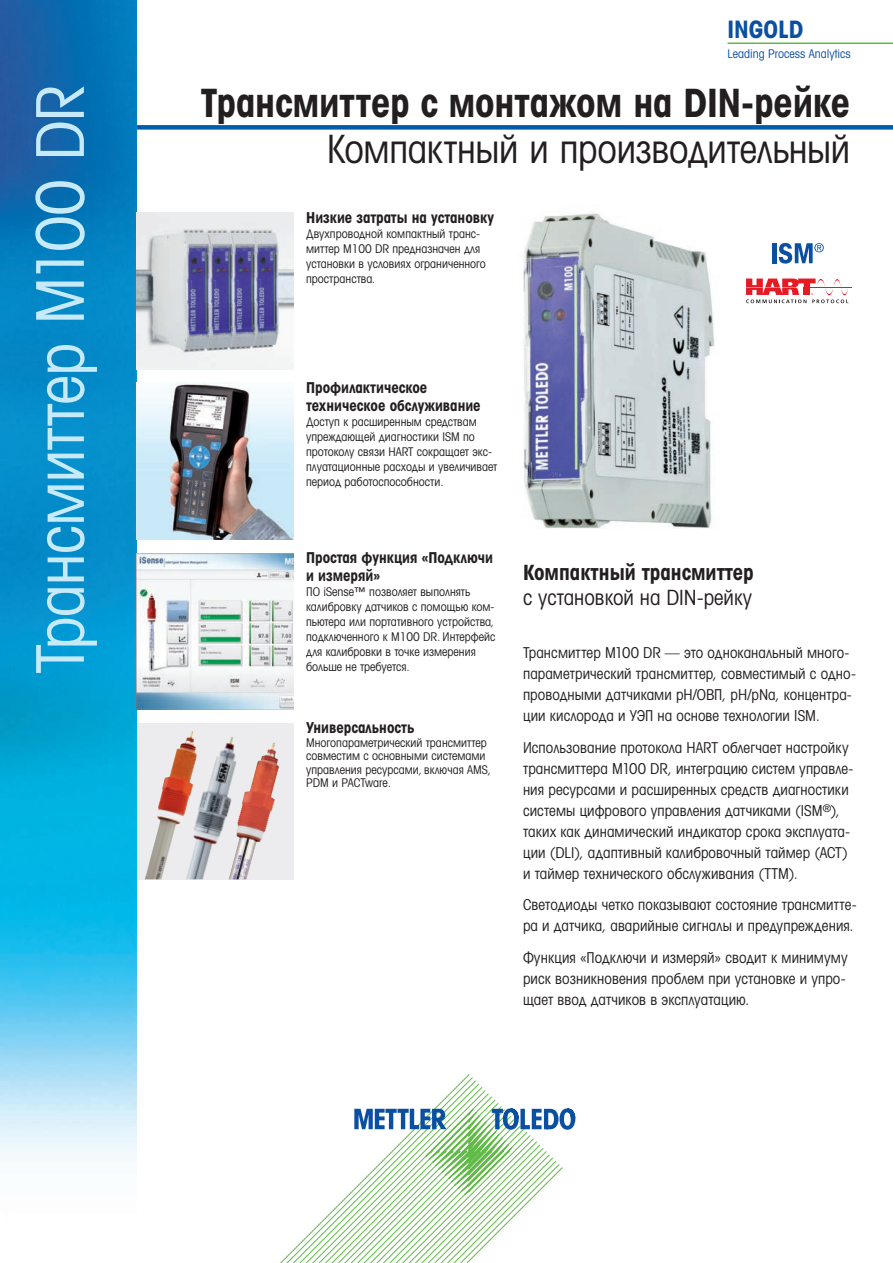
<style>
.page{position:relative;width:893px;height:1263px;background:#fff}
.page>*{position:absolute;margin:0;border:0;box-sizing:border-box;transform-origin:0 0}
.t1{font:66px "Avant Gardefor MT Bk";letter-spacing:-.015em;color:#c6eafa}
.t2{font:39px "Avant Gardefor MT Bd";letter-spacing:-.005em;color:#231f20}
.t3{font:39px "Avant Gardefor MT Bk";letter-spacing:-.01em;color:#231f20}
.t4{font:24px "Avant Gardefor MT Bd";color:#0a4fa2}
.t5{font:21px "Avant Gardefor MT Bk";color:#231f20}
.t6{font:21px "Avant Gardefor MT Bd";color:#231f20}
.t7{font:15px/21px "Avant Gardefor MT Bk";color:#231f20}
.t8{font:15px/18px "Avant Gardefor MT Bd";color:#231f20}
.t9{font:12px/15px "Avant Gardefor MT Bk";color:#231f20}
.t10{font:12px "Avant Gardefor MT Bk";color:#0a4fa2}
</style>
<div class="page">
<div style="left:111px;top:125px;width:782px;height:5px;background:#015bab"></div>
<img style="left:0;top:0;width:136px;height:1159px">
<img style="left:137px;top:213px;width:156px;height:156px">
<svg style="left:280px;top:1074px;width:256px;height:189px"></svg>
<svg style="left:354px;top:1108px;width:221px;height:87px"></svg>
<img style="left:523px;top:213px;width:192px;height:316px">
<hr style="left:810px;top:287px;width:42px;height:1px;background:#e51a23">
<svg style="left:746px;top:279px;width:102px;height:24px"></svg>
<hr style="left:772px;top:243px;width:4px;height:20px;background:#0a4fa2">
<svg style="left:779px;top:243px;width:45px;height:21px"></svg>
<div style="left:137px;top:723px;width:156px;height:156px;background:#ececee"></div>
<img style="left:252px;top:743px;width:21px;height:115px">
<img style="left:192px;top:731px;width:60px;height:148px">
<img style="left:137px;top:553px;width:156px;height:157px">
<img style="left:137px;top:383px;width:156px;height:156px">
<hr style="left:727px;top:42px;width:166px;height:2px;background:#60bb46">
<img style="left:145px;top:731px;width:47px;height:148px">
<h3 class="t4" style="left:727px;top:14px;width:77px">INGOLD</h3>
<p class="t10" style="left:727px;top:46px;width:125px">Leading Process Analytics</p>
<h1 class="t1" style="left:19px;top:674px;width:590px;rotate:-90deg">Трансмиттер M100 DR</h1>
<h2 class="t2" style="left:201px;top:78px;width:651px">Трансмиттер с монтажом на DIN-рейке</h2>
<h2 class="t3" style="left:327px;top:125px;width:525px">Компактный и производительный</h2>
<p class="t8" style="left:306px;top:209px;width:189px">Низкие затраты на установку</p>
<p class="t9" style="left:306px;top:226px;width:181px">Двухпроводной компактный транс&shy;миттер M100 DR предназначен для установки в условиях ограниченного пространства.</p>
<p class="t8" style="left:306px;top:378px;width:176px">Профилактическое техническое обслуживание</p>
<p class="t9" style="left:306px;top:414px;width:193px">Доступ к расширенным средствам упреждающей диагностики ISM по протоколу связи HART сокращает экс&shy;плуатационные расходы и увеличивает период работоспособности.</p>
<p class="t8" style="left:306px;top:549px;width:188px">Простая функция «Подключи и измеряй»</p>
<p class="t9" style="left:306px;top:584px;width:191px">ПО iSense™ позволяет выполнять калибровку датчиков с помощью ком&shy;пьютера или портативного устройства, подключенного к M100 DR. Интерфейс для калибровки в точке измерения больше не требуется.</p>
<h3 class="t6" style="left:523px;top:559px;width:232px">Компактный трансмиттер</h3>
<h3 class="t5" style="left:523px;top:585px;width:231px">с установкой на DIN-рейку</h3>
<p class="t7" style="left:523px;top:642px;width:334px">Трансмиттер М100 DR — это одноканальный много&shy;параметрический трансмиттер, совместимый с одно&shy;проводными датчиками рН/ОВП, pH/pNa, концентра&shy;ции кислорода и УЭП на основе технологии ISM.</p>
<p class="t7" style="left:523px;top:736px;width:332px">Использование протокола HART облегчает настройку трансмиттера M100 DR, интеграцию систем управле&shy;ния ресурсами и расширенных средств диагностики системы цифрового управления датчиками (ISM<sup>®</sup>), таких как динамический индикатор срока эксплуата&shy;ции (DLI), адаптивный калибровочный таймер (ACT) и таймер технического обслуживания (TTM).</p>
<p class="t7" style="left:523px;top:894px;width:335px">Светодиоды четко показывают состояние трансмитте&shy;ра и датчика, аварийные сигналы и предупреждения.</p>
<p class="t7" style="left:523px;top:947px;width:326px">Функция «Подключи и измеряй» сводит к минимуму риск возникновения проблем при установке и упро&shy;щает ввод датчиков в эксплуатацию.</p>
<p class="t8" style="left:306px;top:719px;width:110px">Универсальность</p>
<p class="t9" style="left:306px;top:735px;width:186px;line-height:13.5px">Многопараметрический трансмиттер совместим с основными системами управления ресурсами, включая AMS,<br>PDM и PACTware.</p>
</div>
